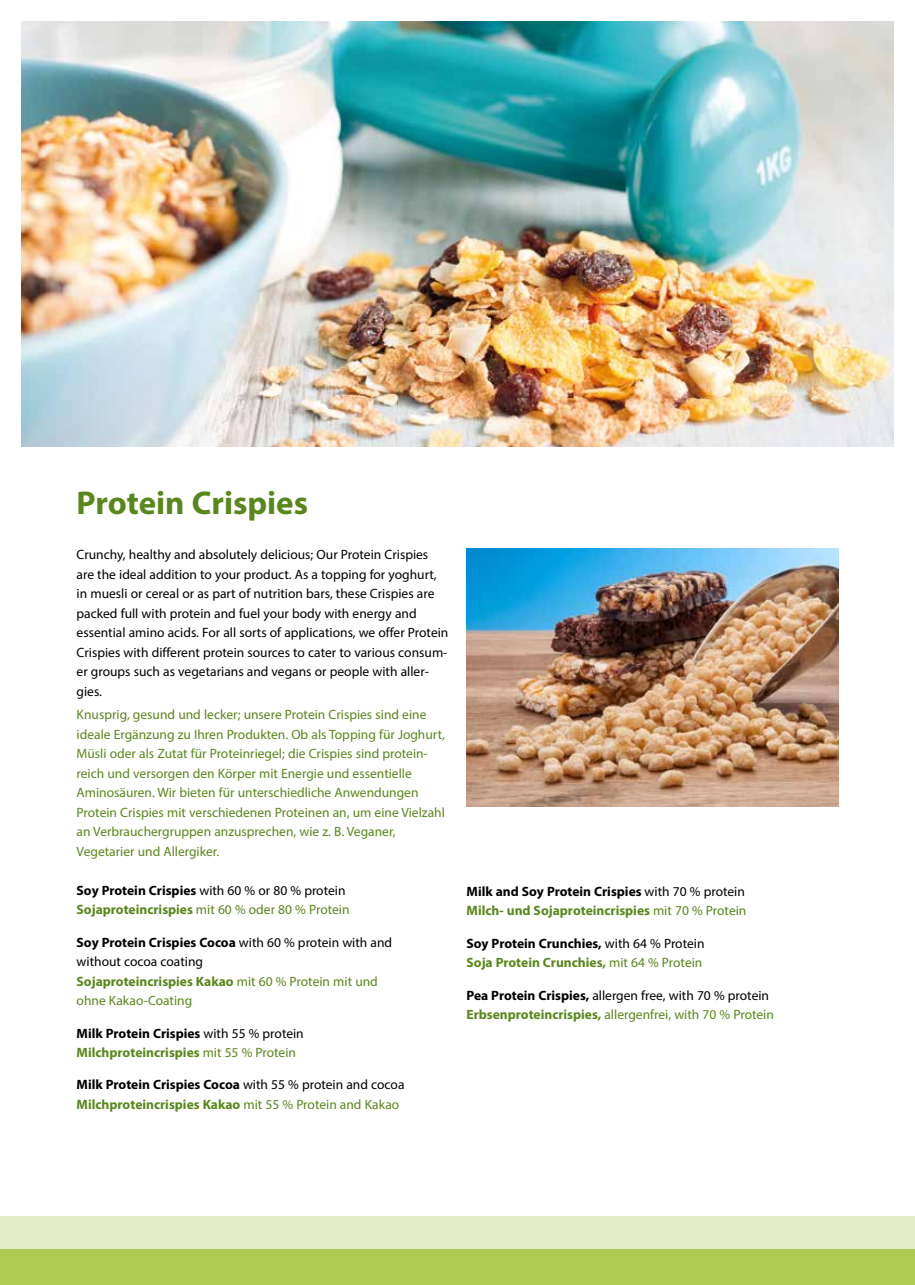
<style>
.page{position:relative;width:915px;height:1285px;background:#fff}
.page>*{position:absolute;margin:0;border:0;box-sizing:border-box;transform-origin:0 0}
.t1{font:700 33px "Myriad Pro";color:#58871b}
.t2{font:13.5px/19.5px "Myriad Pro";color:#000}
.t3{font:13.5px/19.5px "Myriad Pro";color:#58871b}
.t4{font:700 13.5px/19.5px "Myriad Pro";color:#58871b}
.s1{font-weight:700;color:#000}
.s2{color:#000}
.s3{font-weight:700}
.s4{font-weight:700;color:#58871b}
.s5{color:#58871b}
.s6{font-weight:400;color:#000}
.s7{font-weight:400}
</style>
<div class="page">
<div style="left:0;top:1248px;width:914px;height:36px;background:#b0cb52"></div>
<div style="left:0;top:1216px;width:914px;height:32px;background:#e3ecc5"></div>
<img style="left:21px;top:21px;width:872px;height:425px">
<img style="left:466px;top:549px;width:372px;height:257px">
<h1 class="t1" style="left:77px;top:481px;width:233px">Protein Crispies</h1>
<p class="t2" style="left:77px;top:544px;width:373px">Crunchy, healthy and absolutely delicious; Our Protein Crispies are the ideal addition to your product. As a topping for yoghurt, in muesli or cereal or as part of nutrition bars, these Crispies are packed full with protein and fuel your body with energy and essential amino acids. For all sorts of applications, we offer Protein Crispies with different protein sources to cater to various consum&shy;er groups such as vegetarians and vegans or people with aller&shy;gies.</p>
<p class="t3" style="left:77px;top:704px;width:369px">Knusprig, gesund und lecker; unsere Protein Crispies sind eine ideale Ergänzung zu Ihren Produkten. Ob als Topping für Joghurt, Müsli oder als Zutat für Proteinriegel; die Crispies sind protein&shy;reich und versorgen den Körper mit Energie und essentielle Aminosäuren. Wir bieten für unterschiedliche Anwendungen Protein Crispies mit verschiedenen Proteinen an, um eine Vielzahl an Verbrauchergruppen anzusprechen, wie z. B. Veganer, Vegetarier und Allergiker.</p>
<p class="t3" style="left:77px;top:880px;width:274px"><span class="s1">Soy Protein Crispies</span> <span class="s2">with 60 % or 80 % protein<br></span><span class="s3">Sojaproteincrispies</span> mit 60 % oder 80 % Protein</p>
<p class="t2" style="left:77px;top:932px;width:317px"><span class="s3">Soy Protein Crispies Cocoa</span> with 60 % protein with and without cocoa coating<br><span class="s4">Sojaproteincrispies Kakao</span> <span class="s5">mit 60 % Protein mit und ohne Kakao-Coating</span></p>
<p class="t4" style="left:77px;top:1022px;width:229px"><span class="s2">Milk Protein Crispies</span> <span class="s6">with 55 % protein<br></span>Milchproteincrispies <span class="s7">mit 55 % Protein</span></p>
<p class="t4" style="left:77px;top:1074px;width:329px"><span class="s2">Milk Protein Crispies Cocoa</span> <span class="s6">with 55 % protein and cocoa<br></span>Milchproteincrispies Kakao <span class="s7">mit 55 % Protein and Kakao</span></p>
<p class="t4" style="left:466px;top:881px;width:281px"><span class="s2">Milk and Soy Protein Crispies</span> <span class="s6">with 70 % protein<br></span>Milch- und Sojaproteincrispies <span class="s7">mit 70 % Protein</span></p>
<p class="t4" style="left:466px;top:932px;width:239px"><span class="s2">Soy Protein Crunchies,</span> <span class="s6">with 64 % Protein<br></span>Soja Protein Crunchies, <span class="s7">mit 64 % Protein</span></p>
<p class="t2" style="left:466px;top:984px;width:309px"><span class="s3">Pea Protein Crispies,</span> allergen free, with 70 % protein<br><span class="s4">Erbsenproteincrispies,</span> <span class="s5">allergenfrei, with 70 % Protein</span></p>
</div>
